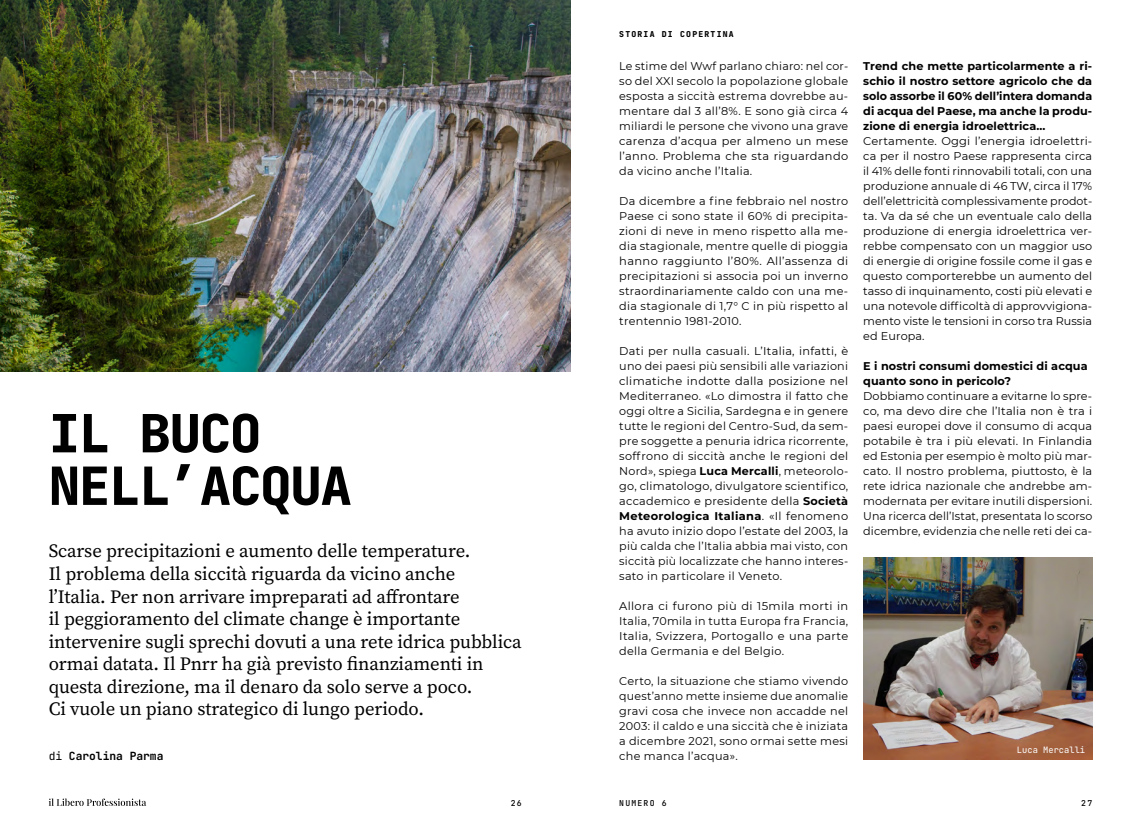
<style>
.page{position:relative;width:1141px;height:837px;background:#fff}
.page>*{position:absolute;margin:0;border:0;box-sizing:border-box;transform-origin:0 0}
.t1{font:800 52.5px/52.5px "Jet Brains Mono";letter-spacing:-.025em;color:#000}
.t2{font:18.75px/22.5px "Source Serif Variable";letter-spacing:-.005em;color:#000}
.t3{font:11.25px/15px "Montserrat";letter-spacing:.025em;color:#000;text-align:justify}
.t4{font:700 11.25px/15px "Montserrat";letter-spacing:.01em;color:#000;text-align:justify}
.t5{font:700 11.25px "Jet Brains Mono";color:#000}
.t6{font:8.75px "Jet Brains Mono";color:#fff}
.t7{font:800 8.12px "Jet Brains Mono";letter-spacing:.15em;color:#000}
.t8{font:500 8.12px "Jet Brains Mono";letter-spacing:.15em;color:#000}
.s1{font-weight:400}
.s2{font-weight:700}
</style>
<div class="page">
<img style="left:863px;top:557px;width:229px;height:202px">
<svg style="left:49px;top:798px;width:97px;height:7px"></svg>
<img style="left:0;top:0;width:570px;height:372px">
<h1 class="t1" style="left:49px;top:407px;width:305px">IL BUCO<br>NELL’ACQUA</h1>
<p class="t2" style="left:49px;top:539px;width:474px">Scarse precipitazioni e aumento delle temperature.<br>Il problema della siccità riguarda da vicino anche<br>l’Italia. Per non arrivare impreparati ad affrontare<br>il peggioramento del climate change è importante intervenire sugli sprechi dovuti a una rete idrica pubblica ormai datata. Il Pnrr ha già previsto finanziamenti in questa direzione, ma il denaro da solo serve a poco.<br>Ci vuole un piano strategico di lungo periodo.</p>
<p class="t5" style="left:49px;top:748px;width:116px"><span class="s1">di</span> Carolina Parma</p>
<p class="t7" style="left:619px;top:29px;width:116px">STORIA DI COPERTINA</p>
<p class="t3" style="left:619px;top:58px;width:231px">Le stime del Wwf parlano chiaro: nel cor&shy;so del XXI secolo la popolazione globale esposta a siccità estrema dovrebbe au&shy;mentare dal 3 all’8%. E sono già circa 4 miliardi le persone che vivono una grave carenza d’acqua per almeno un mese l’anno. Problema che sta riguardando da vicino anche l’Italia.</p>
<p class="t3" style="left:619px;top:193px;width:230px">Da dicembre a fine febbraio nel nostro Paese ci sono state il 60% di precipita&shy;zioni di neve in meno rispetto alla me&shy;dia stagionale, mentre quelle di pioggia hanno raggiunto l’80%. All’assenza di precipitazioni si associa poi un inverno straordinariamente caldo con una me&shy;dia stagionale di 1,7° C in più rispetto al trentennio 1981-2010.</p>
<p class="t3" style="left:619px;top:343px;width:231px">Dati per nulla casuali. L’Italia, infatti, è uno dei paesi più sensibili alle variazioni climatiche indotte dalla posizione nel Mediterraneo. «Lo dimostra il fatto che oggi oltre a Sicilia, Sardegna e in genere tutte le regioni del Centro-Sud, da sem&shy;pre soggette a penuria idrica ricorrente, soffrono di siccità anche le regioni del Nord», spiega <span class="s2">Luca Mercalli</span>, meteorolo&shy;go, climatologo, divulgatore scientifico, accademico e presidente della <span class="s2">Società Meteorologica Italiana</span>. «Il fenomeno ha avuto inizio dopo l’estate del 2003, la più calda che l’Italia abbia mai visto, con siccità più localizzate che hanno interes&shy;sato in particolare il Veneto.</p>
<p class="t3" style="left:619px;top:598px;width:231px">Allora ci furono più di 15mila morti in Italia, 70mila in tutta Europa fra Francia, Italia, Svizzera, Portogallo e una parte della Germania e del Belgio.</p>
<p class="t3" style="left:619px;top:673px;width:231px">Certo, la situazione che stiamo vivendo quest’anno mette insieme due anomalie gravi cosa che invece non accadde nel 2003: il caldo e una siccità che è iniziata a dicembre 2021, sono ormai sette mesi che manca l’acqua».</p>
<p class="t4" style="left:863px;top:58px;width:230px">Trend che mette particolarmente a ri&shy;schio il nostro settore agricolo che da solo assorbe il 60% dell’intera domanda di acqua del Paese, ma anche la produ&shy;zione di energia idroelettrica…</p>
<p class="t3" style="left:863px;top:133px;width:230px">Certamente. Oggi l’energia idroelettri&shy;ca per il nostro Paese rappresenta circa il 41% delle fonti rinnovabili totali, con una produzione annuale di 46 TW, circa il 17% dell’elettricità complessivamente prodot&shy;ta. Va da sé che un eventuale calo della produzione di energia idroelettrica ver&shy;rebbe compensato con un maggior uso di energie di origine fossile come il gas e questo comporterebbe un aumento del tasso di inquinamento, costi più elevati e una notevole difficoltà di approvvigiona&shy;mento viste le tensioni in corso tra Russia ed Europa.</p>
<p class="t4" style="left:863px;top:358px;width:226px">E i nostri consumi domestici di acqua quanto sono in pericolo?</p>
<p class="t3" style="left:863px;top:388px;width:231px">Dobbiamo continuare a evitarne lo spre&shy;co, ma devo dire che l’Italia non è tra i paesi europei dove il consumo di acqua potabile è tra i più elevati. In Finlandia ed Estonia per esempio è molto più mar&shy;cato. Il nostro problema, piuttosto, è la rete idrica nazionale che andrebbe am&shy;modernata per evitare inutili dispersioni.<br>Una ricerca dell’Istat, presentata lo scorso dicembre, evidenzia che nelle reti dei ca-</p>
<p class="t6" style="left:1017px;top:743px;width:70px">Luca Mercalli</p>
<p class="t8" style="left:511px;top:797px;width:12px">26</p>
<p class="t8" style="left:619px;top:797px;width:49px">NUMERO 6</p>
<p class="t8" style="left:1081px;top:797px;width:12px">27</p>
</div>
